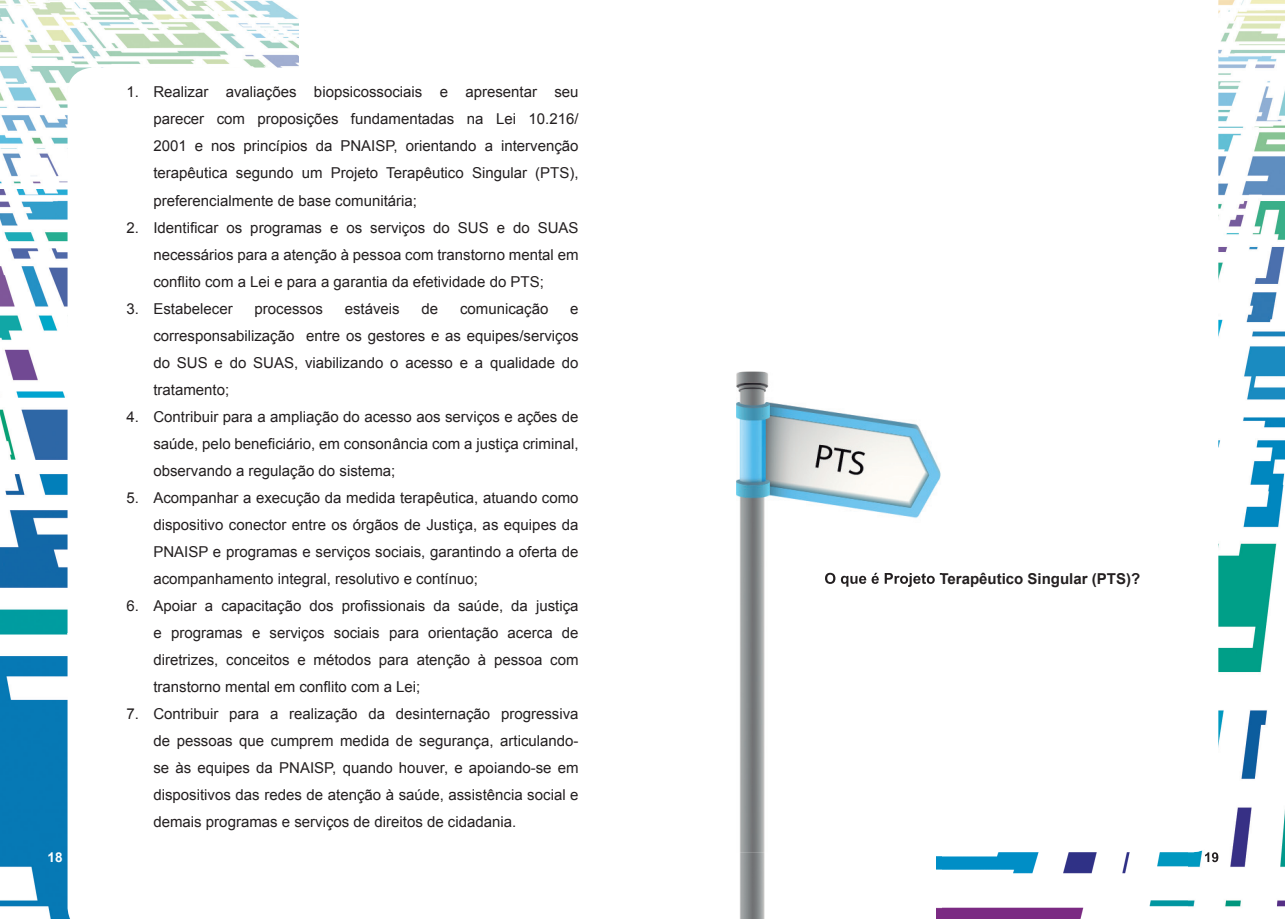
<style>
.page{position:relative;width:1285px;height:919px;background:#fff}
.page>*{position:absolute;margin:0;border:0;box-sizing:border-box;transform-origin:0 0}
.t1{font:15px/27px "Arial";color:#231f20;text-align:justify}
.t2{font:700 15px "Arial";color:#231f20}
.t3{font:700 13.5px "Arial";color:#fff}
</style>
<div class="page">
<img style="left:0;top:0;width:298px;height:918px">
<img style="left:1187px;top:0;width:97px;height:907px">
<img style="left:740px;top:852px;width:447px;height:66px">
<img style="left:1204px;top:852px;width:14px;height:10px">
<svg style="left:68px;top:68px;width:230px;height:850px"></svg>
<svg style="left:940px;top:0;width:277px;height:852px"></svg>
<img style="left:935px;top:852px;width:5px;height:66px">
<img style="left:736px;top:371px;width:204px;height:481px">
<img style="left:824px;top:572px;width:116px;height:15px">
<p class="t3" style="left:48px;top:848px;width:17px">18</p>
<p class="t1" style="left:153px;top:79px;width:426px;text-indent:-27px">1. Realizar avaliações biopsicossociais e apresentar seu parecer com proposições fundamentadas na Lei 10.216/ 2001 e nos princípios da PNAISP, orientando a intervenção terapêutica segundo um Projeto Terapêutico Singular (PTS), preferencialmente de base comunitária;</p>
<p class="t1" style="left:153px;top:214px;width:426px;text-indent:-27px">2. Identificar os programas e os serviços do SUS e do SUAS necessários para a atenção à pessoa com transtorno mental em conflito com a Lei e para a garantia da efetividade do PTS;</p>
<p class="t1" style="left:126px;top:295px;width:108px">3. Estabelecer</p>
<p class="t1" style="left:254px;top:295px;width:70px">processos</p>
<p class="t1" style="left:344px;top:295px;width:57px">estáveis</p>
<p class="t1" style="left:421px;top:295px;width:18px">de</p>
<p class="t1" style="left:460px;top:295px;width:90px">comunicação</p>
<p class="t1" style="left:153px;top:295px;width:426px;text-indent:417px">e corresponsabilização entre os gestores e as equipes/serviços do SUS e do SUAS, viabilizando o acesso e a qualidade do tratamento;</p>
<p class="t1" style="left:153px;top:403px;width:426px;text-indent:-27px">4. Contribuir para a ampliação do acesso aos serviços e ações de saúde, pelo beneficiário, em consonância com a justiça criminal, observando a regulação do sistema;</p>
<p class="t1" style="left:153px;top:484px;width:426px;text-indent:-27px">5. Acompanhar a execução da medida terapêutica, atuando como dispositivo conector entre os órgãos de Justiça, as equipes da PNAISP e programas e serviços sociais, garantindo a oferta de acompanhamento integral, resolutivo e contínuo;</p>
<p class="t1" style="left:153px;top:592px;width:426px;text-indent:-27px">6. Apoiar a capacitação dos profissionais da saúde, da justiça e programas e serviços sociais para orientação acerca de diretrizes, conceitos e métodos para atenção à pessoa com transtorno mental em conflito com a Lei;</p>
<p class="t1" style="left:153px;top:700px;width:426px;text-indent:-27px">7. Contribuir para a realização da desinternação progressiva de pessoas que cumprem medida de segurança, articulando&shy;se às equipes da PNAISP, quando houver, e apoiando-se em dispositivos das redes de atenção à saúde, assistência social e demais programas e serviços de direitos de cidadania.</p>
<p class="t2" style="left:824px;top:568px;width:317px">O que é Projeto Terapêutico Singular (PTS)?</p>
</div>
